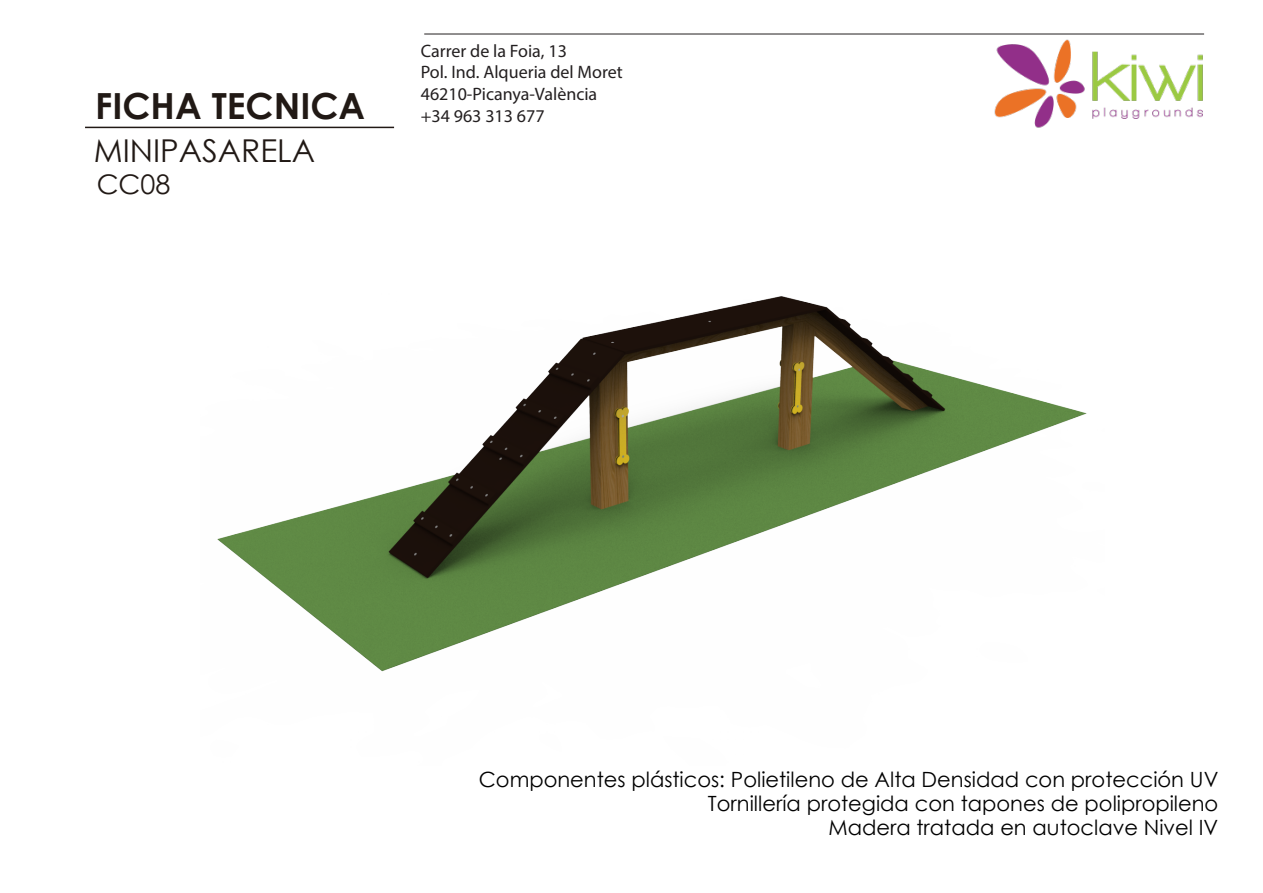
<style>
.page{position:relative;width:1263px;height:893px;background:#fff}
.page>*{position:absolute;margin:0;border:0;box-sizing:border-box;transform-origin:0 0}
.t1{font:700 36px "Century Gothic";color:#211915}
.t2{font:31.5px "Century Gothic";color:#211915}
.t3{font:27px "Century Gothic";color:#211915}
.t4{font:21px/24px "Century Gothic";color:#000;text-align:right}
.t5{font:18px/21.6px "Myriad Pro";color:#231f20}
</style>
<div class="page">
<img style="left:201px;top:128px;width:886px;height:544px">
<hr style="left:85px;top:127px;width:309px;height:1px;background:#211915">
<hr style="left:424px;top:34px;width:780px;height:1px;background:#231f20">
<img style="left:994px;top:33px;width:211px;height:103px">
<h1 class="t1" style="left:95px;top:79px;width:271px">FICHA TECNICA</h1>
<h2 class="t2" style="left:94px;top:128px;width:223px">MINIPASARELA</h2>
<p class="t3" style="left:97px;top:165px;width:75px">CC08</p>
<p class="t5" style="left:421px;top:40px;width:203px">Carrer de la Foia, 13<br>Pol. Ind. Alqueria del Moret<br>46210-Picanya-València +34 963 313 677</p>
<p class="t4" style="left:479px;top:767px;width:741px">Componentes plásticos: Polietileno de Alta Densidad con protección UV<br>Tornillería protegida con tapones de polipropileno<br>Madera tratada en autoclave Nivel IV</p>
</div>
